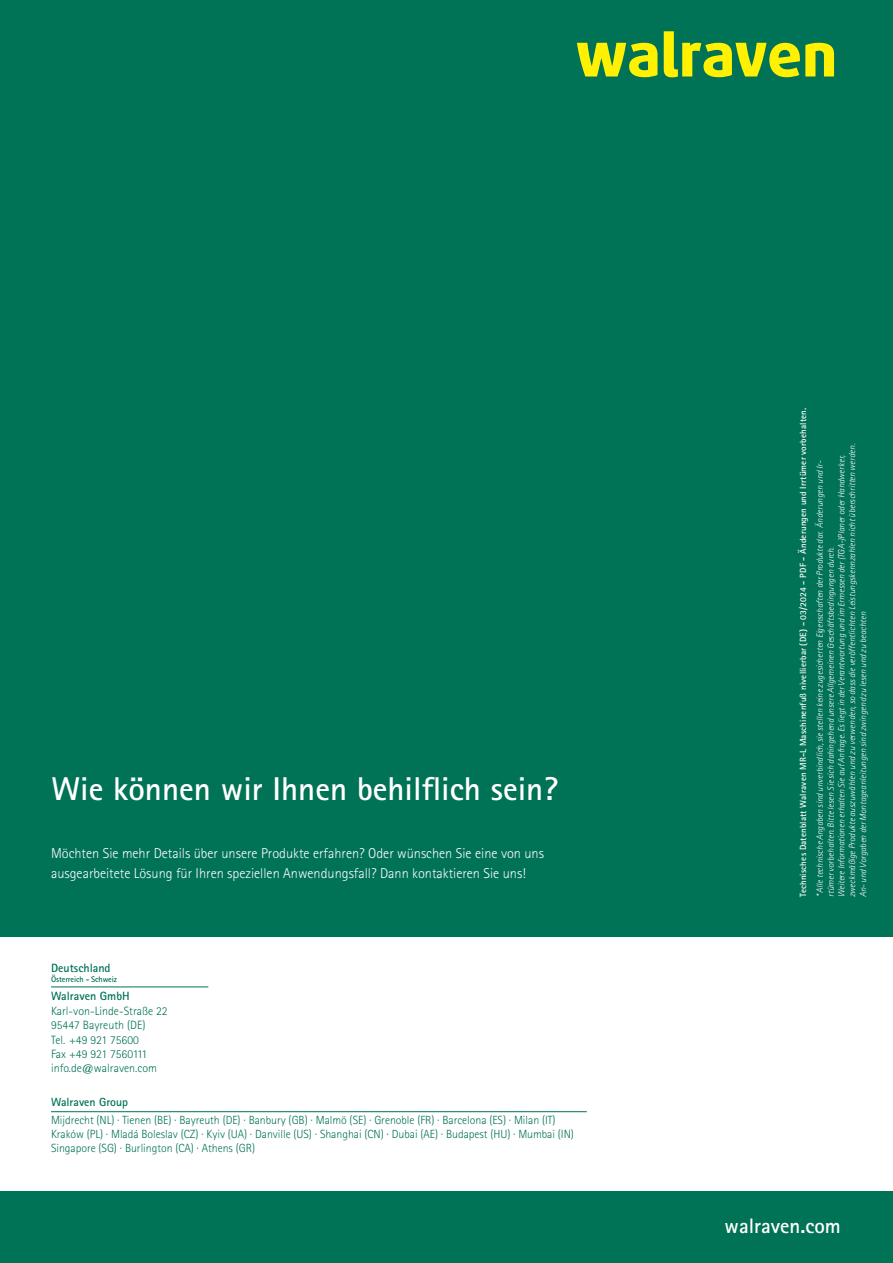
<style>
.page{position:relative;width:893px;height:1263px;background:#007255}
.page>*{position:absolute;margin:0;border:0;box-sizing:border-box;transform-origin:0 0}
.t1{font:700 33px "Rotis Sans Serif Std";color:#fff}
.t2{font:700 21px "Rotis Sans Serif Std";color:#fff}
.t3{font:300 14.25px/19.5px "Rotis Sans Serif Std";color:#fff}
.t4{font:300 12px/14.4px "Rotis Sans Serif Std";color:#007255}
.t5{font:700 12px "Rotis Sans Serif Std";color:#007255}
.t6{font:300 11.85px/14.2px "Rotis Sans Serif Std";letter-spacing:-.005em;color:#007255}
.t7{font:700 11.85px "Rotis Sans Serif Std";color:#007255}
.t8{font:italic 300 9px/10.8px "Rotis Sans Serif Std";color:#fff}
.t9{font:700 9px "Rotis Sans Serif Std";letter-spacing:.02em;color:#fff}
.t10{font:700 8.1px "Rotis Sans Serif Std";letter-spacing:-.01em;color:#007255}
</style>
<div class="page">
<div style="left:0;top:937px;width:893px;height:253px;background:#fff"></div>
<svg style="left:664px;top:31px;width:170px;height:46px"></svg>
<svg style="left:577px;top:43px;width:80px;height:34px"></svg>
<hr style="left:51px;top:1111px;width:536px;height:1px;background:#007255">
<hr style="left:51px;top:986px;width:157px;height:1px;background:#007255">
<h1 class="t1" style="left:51px;top:767px;width:508px">Wie können wir Ihnen behilflich sein?</h1>
<h3 class="t3" style="left:51px;top:843px;width:494px">Möchten Sie mehr Details über unsere Produkte erfahren? Oder wünschen Sie eine von uns ausgearbeitete Lösung für Ihren speziellen Anwendungsfall? Dann kontaktieren Sie uns!</h3>
<h3 class="t5" style="left:51px;top:960px;width:61px">Deutschland</h3>
<p class="t10" style="left:51px;top:974px;width:67px">Österreich - Schweiz</p>
<h3 class="t5" style="left:51px;top:989px;width:80px">Walraven GmbH</h3>
<h3 class="t4" style="left:51px;top:1003px;width:118px">Karl-von-Linde-Straße 22<br>95447 Bayreuth (DE)<br>Tel. +49 921 75600<br>Fax +49 921 7560111 info.de@walraven.com</h3>
<h3 class="t7" style="left:51px;top:1095px;width:79px">Walraven Group</h3>
<p class="t6" style="left:51px;top:1113px;width:524px">Mijdrecht (NL) · Tienen (BE) · Bayreuth (DE) · Banbury (GB) · Malmö (SE) · Grenoble (FR) · Barcelona (ES) · Milan (IT)<br>Kraków (PL) · Mladá Boleslav (CZ) · Kyiv (UA) · Danville (US) · Shanghai (CN) · Dubai (AE) · Budapest (HU) · Mumbai (IN)<br>Singapore (SG) · Burlington (CA) · Athens (GR)</p>
<p class="t9" style="left:797px;top:897px;width:491px;rotate:-90deg">Technisches Datenblatt Walraven MR-L Maschinenfuß nivellierbar (DE) - 03/2024 - PDF - Änderungen und Irrtümer vorbehalten.</p>
<p class="t8" style="left:815px;top:897px;width:455px;rotate:-90deg">* Alle technische Angaben sind unverbindlich, sie stellen keine zugesicherten Eigenschaften der Produkte dar. Änderungen und Ir&shy;rtümer vorbehalten. Bitte lesen Sie sich dahingehend unsere Allgemeinen Geschäftsbedingungen durch.<br>Weitere Informationen erhalten Sie auf Anfrage. Es liegt in der Verantwortung und im Ermessen der (TGA-)Planer oder Handwerker, zweckmäßige Produkte auszuwählen und zu verwenden, so dass die veröffentlichten Leistungskennzahlen nicht überschritten werden.<br>An- und Vorgaben der Montageanleitungen sind zwingend zu lesen und zu beachten</p>
<h2 class="t2" style="left:725px;top:1212px;width:118px">walraven.com</h2>
</div>
